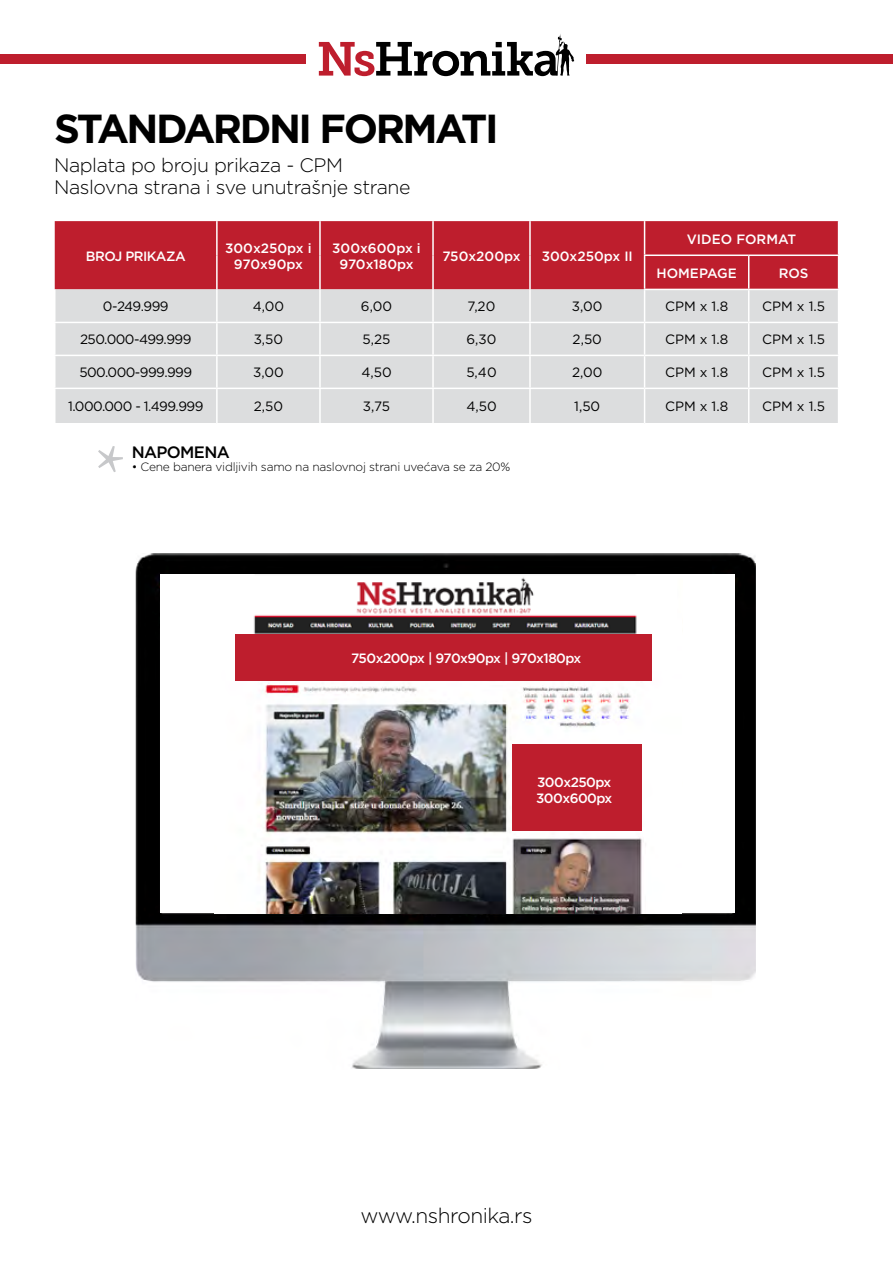
<style>
.page{position:relative;width:893px;height:1263px;background:#fff}
.page>*{position:absolute;margin:0;border:0;box-sizing:border-box;transform-origin:0 0}
.t1{font:76.5px "Minion Pro";color:#c7c8ca}
.t2{font:700 40.5px "Gotham";letter-spacing:-.06em;color:#000}
.t3{font:300 21px "Gotham";letter-spacing:-.025em;color:#000}
.t4{font:300 19.5px/22.5px "Gotham";letter-spacing:-.02em;color:#000}
.t5{font:500 16.5px "Gotham";letter-spacing:-.04em;color:#000}
.t6{font:13.5px "Gotham";color:#000}
.t7{font:500 13.5px/16.2px "Gotham";color:#fff;text-align:center}
.t8{font:500 13.5px/16.2px "Gotham";letter-spacing:-.025em;color:#fff}
.t9{font:13.5px "Gotham";letter-spacing:-.04em;color:#000}
.t10{font:300 12px "Gotham";letter-spacing:-.02em;color:#000}
</style>
<div class="page">
<svg style="left:319px;top:34px;width:255px;height:42px"></svg>
<div style="left:0;top:55px;width:306px;height:9px;background:#be1e2d"></div>
<div style="left:587px;top:55px;width:306px;height:9px;background:#be1e2d"></div>
<div style="left:55px;top:221px;width:783px;height:68px;background:#be1e2d"></div>
<div style="left:56px;top:289px;width:782px;height:134px;background:#dcddde"></div>
<hr style="left:216px;top:221px;width:2px;height:34px;background:#fff">
<hr style="left:216px;top:255px;width:2px;height:34px;background:#fff">
<hr style="left:319px;top:221px;width:2px;height:34px;background:#fff">
<hr style="left:319px;top:255px;width:2px;height:34px;background:#fff">
<hr style="left:432px;top:221px;width:2px;height:34px;background:#fff">
<hr style="left:432px;top:255px;width:2px;height:34px;background:#fff">
<hr style="left:529px;top:221px;width:2px;height:34px;background:#fff">
<hr style="left:529px;top:255px;width:2px;height:34px;background:#fff">
<hr style="left:319px;top:289px;width:2px;height:33px;background:#fff">
<hr style="left:432px;top:289px;width:2px;height:33px;background:#fff">
<hr style="left:529px;top:289px;width:2px;height:33px;background:#fff">
<hr style="left:644px;top:290px;width:1px;height:32px;background:#fff">
<hr style="left:748px;top:290px;width:1px;height:32px;background:#fff">
<hr style="left:216px;top:323px;width:2px;height:32px;background:#fff">
<hr style="left:319px;top:323px;width:2px;height:32px;background:#fff">
<hr style="left:432px;top:323px;width:2px;height:32px;background:#fff">
<hr style="left:529px;top:323px;width:2px;height:32px;background:#fff">
<hr style="left:644px;top:323px;width:1px;height:32px;background:#fff">
<hr style="left:748px;top:323px;width:1px;height:32px;background:#fff">
<hr style="left:216px;top:356px;width:2px;height:32px;background:#fff">
<hr style="left:319px;top:356px;width:2px;height:32px;background:#fff">
<hr style="left:432px;top:356px;width:2px;height:32px;background:#fff">
<hr style="left:529px;top:356px;width:2px;height:32px;background:#fff">
<hr style="left:644px;top:356px;width:1px;height:32px;background:#fff">
<hr style="left:748px;top:356px;width:1px;height:32px;background:#fff">
<hr style="left:216px;top:389px;width:2px;height:34px;background:#fff">
<hr style="left:319px;top:389px;width:2px;height:34px;background:#fff">
<hr style="left:432px;top:389px;width:2px;height:34px;background:#fff">
<hr style="left:529px;top:389px;width:2px;height:34px;background:#fff">
<hr style="left:644px;top:389px;width:1px;height:34px;background:#fff">
<hr style="left:748px;top:389px;width:1px;height:34px;background:#fff">
<hr style="left:217px;top:322px;width:103px;height:1px;background:#fff">
<hr style="left:320px;top:322px;width:113px;height:1px;background:#fff">
<hr style="left:433px;top:322px;width:97px;height:1px;background:#fff">
<hr style="left:530px;top:322px;width:115px;height:1px;background:#fff">
<hr style="left:645px;top:322px;width:104px;height:1px;background:#fff">
<hr style="left:749px;top:322px;width:90px;height:1px;background:#fff">
<hr style="left:54px;top:355px;width:163px;height:1px;background:#fff">
<hr style="left:217px;top:355px;width:103px;height:1px;background:#fff">
<hr style="left:320px;top:355px;width:113px;height:1px;background:#fff">
<hr style="left:433px;top:355px;width:97px;height:1px;background:#fff">
<hr style="left:530px;top:355px;width:115px;height:1px;background:#fff">
<hr style="left:645px;top:355px;width:104px;height:1px;background:#fff">
<hr style="left:749px;top:355px;width:90px;height:1px;background:#fff">
<hr style="left:54px;top:388px;width:163px;height:1px;background:#fff">
<hr style="left:217px;top:388px;width:103px;height:1px;background:#fff">
<hr style="left:320px;top:388px;width:113px;height:1px;background:#fff">
<hr style="left:433px;top:388px;width:97px;height:1px;background:#fff">
<hr style="left:530px;top:388px;width:115px;height:1px;background:#fff">
<hr style="left:645px;top:388px;width:104px;height:1px;background:#fff">
<hr style="left:749px;top:388px;width:90px;height:1px;background:#fff">
<hr style="left:216px;top:289px;width:2px;height:33px;background:#fff">
<hr style="left:54px;top:322px;width:163px;height:1px;background:#fff">
<hr style="left:644px;top:221px;width:1px;height:33px;background:#fff">
<hr style="left:644px;top:256px;width:1px;height:33px;background:#fff">
<hr style="left:748px;top:256px;width:1px;height:33px;background:#fff">
<hr style="left:644px;top:254px;width:105px;height:2px;background:#fff">
<hr style="left:749px;top:254px;width:90px;height:2px;background:#fff">
<hr style="left:644px;top:289px;width:105px;height:1px;background:#fff">
<hr style="left:749px;top:289px;width:90px;height:1px;background:#fff">
<img style="left:136px;top:553px;width:620px;height:516px">
<img style="left:681px;top:779px;width:2px;height:134px">
<div style="left:160px;top:574px;width:77px;height:339px;background:#fff"></div>
<div style="left:683px;top:574px;width:52px;height:339px;background:#fff"></div>
<img style="left:237px;top:614px;width:444px;height:299px">
<img style="left:237px;top:574px;width:440px;height:96px">
<div style="left:235px;top:634px;width:417px;height:47px;background:#be1e2d"></div>
<div style="left:512px;top:745px;width:129px;height:86px;background:#be1e2d"></div>
<svg style="left:676px;top:574px;width:7px;height:3px"></svg>
<h2 class="t2" style="left:54px;top:102px;width:446px">STANDARDNI FORMATI</h2>
<h3 class="t4" style="left:54px;top:153px;width:358px">Naplata po broju prikaza - CPM<br>Naslovna strana i sve unutrašnje strane</h3>
<p class="t8" style="left:86px;top:248px;width:101px">BROJ PRIKAZA</p>
<p class="t7" style="left:225px;top:239px;width:88px">300x250px i<br>970x90px</p>
<p class="t7" style="left:332px;top:239px;width:90px">300x600px i<br>970x180px</p>
<p class="t7" style="left:442px;top:248px;width:80px">750x200px</p>
<p class="t7" style="left:542px;top:248px;width:93px">300x250px II</p>
<p class="t7" style="left:687px;top:231px;width:111px">VIDEO FORMAT</p>
<p class="t7" style="left:656px;top:265px;width:82px">HOMEPAGE</p>
<p class="t8" style="left:779px;top:265px;width:31px">ROS</p>
<p class="t6" style="left:103px;top:298px;width:67px">0-249.999</p>
<p class="t6" style="left:253px;top:298px;width:33px">4,00</p>
<p class="t6" style="left:361px;top:298px;width:33px">6,00</p>
<p class="t6" style="left:468px;top:298px;width:29px">7,20</p>
<p class="t6" style="left:572px;top:298px;width:32px">3,00</p>
<p class="t6" style="left:665px;top:298px;width:65px">CPM x 1.8</p>
<p class="t6" style="left:762px;top:298px;width:64px">CPM x 1.5</p>
<p class="t9" style="left:80px;top:331px;width:113px">250.000-499.999</p>
<p class="t6" style="left:254px;top:331px;width:31px">3,50</p>
<p class="t6" style="left:363px;top:331px;width:29px">5,25</p>
<p class="t6" style="left:466px;top:331px;width:31px">6,30</p>
<p class="t6" style="left:573px;top:331px;width:31px">2,50</p>
<p class="t6" style="left:665px;top:331px;width:65px">CPM x 1.8</p>
<p class="t6" style="left:762px;top:331px;width:64px">CPM x 1.5</p>
<p class="t9" style="left:79px;top:364px;width:114px">500.000-999.999</p>
<p class="t6" style="left:253px;top:364px;width:32px">3,00</p>
<p class="t6" style="left:361px;top:364px;width:32px">4,50</p>
<p class="t6" style="left:466px;top:364px;width:32px">5,40</p>
<p class="t6" style="left:572px;top:364px;width:32px">2,00</p>
<p class="t6" style="left:665px;top:364px;width:65px">CPM x 1.8</p>
<p class="t6" style="left:762px;top:364px;width:64px">CPM x 1.5</p>
<p class="t9" style="left:68px;top:398px;width:137px">1.000.000 - 1.499.999</p>
<p class="t6" style="left:254px;top:398px;width:31px">2,50</p>
<p class="t6" style="left:363px;top:398px;width:29px">3,75</p>
<p class="t6" style="left:466px;top:398px;width:32px">4,50</p>
<p class="t6" style="left:574px;top:398px;width:28px">1,50</p>
<p class="t6" style="left:665px;top:398px;width:65px">CPM x 1.8</p>
<p class="t6" style="left:762px;top:398px;width:64px">CPM x 1.5</p>
<h1 class="t1" style="left:95px;top:421px;width:32px">*</h1>
<p class="t5" style="left:132px;top:441px;width:99px">NAPOMENA</p>
<p class="t10" style="left:132px;top:460px;width:380px">• Cene banera vidljivih samo na naslovnoj strani uvećava se za 20%</p>
<p class="t8" style="left:351px;top:649px;width:232px">750x200px | 970x90px | 970x180px</p>
<p class="t8" style="left:536px;top:774px;width:78px">300x250px<br>300x600px</p>
<h3 class="t3" style="left:360px;top:1203px;width:174px">www.nshronika.rs</h3>
</div>
